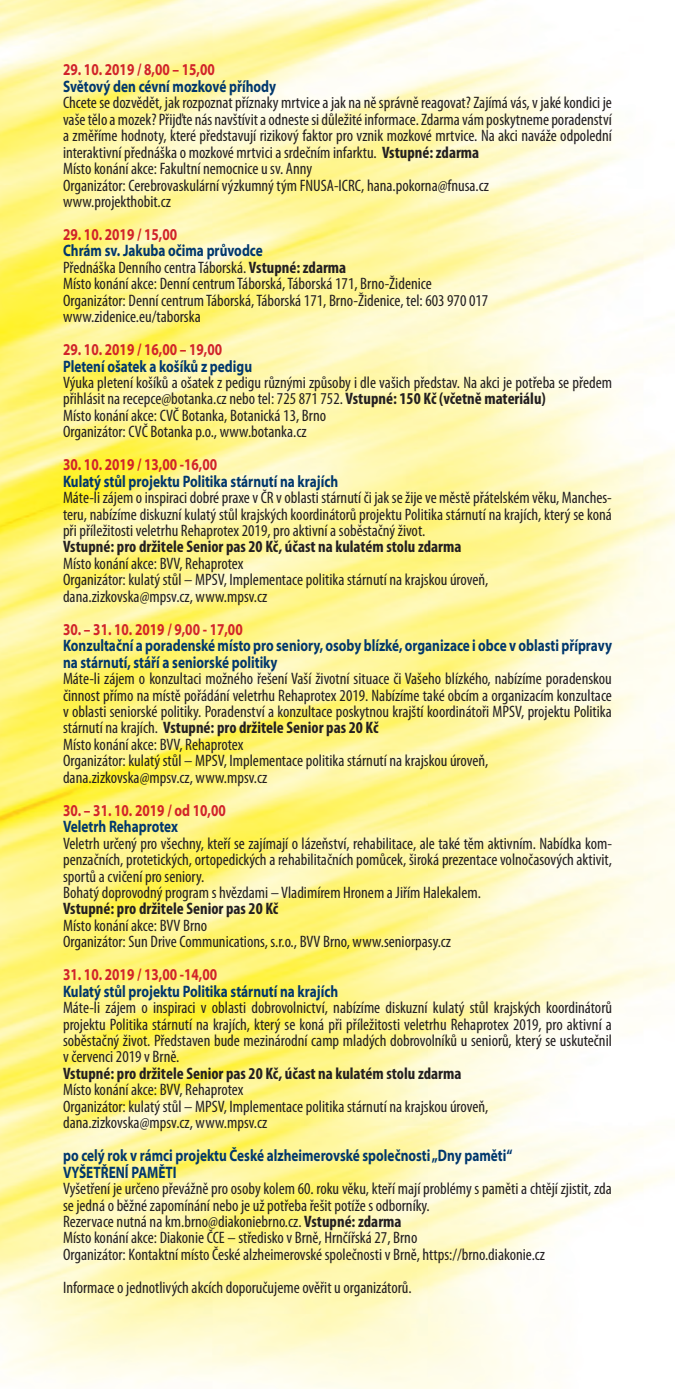
<style>
.page{position:relative;width:675px;height:1389px;background:#fff}
.page>*{position:absolute;margin:0;border:0;box-sizing:border-box;transform-origin:0 0}
.t1{font:condensed 16.62px/16.4px "Myriad Pro";color:#231f20}
.t2{font:700 16.62px/16.4px "Myriad Pro";color:#00376d;scale:.8 1}
.t3{font:700 16.62px "Myriad Pro";color:#d1232a;scale:.8 1}
.t4{font:700 condensed 16.62px "Myriad Pro";color:#231f20}
.s1{font-weight:700}
.s2{font-weight:700;font-stretch:normal;color:#00376d}
</style>
<div class="page">
<img style="left:0;top:0;width:675px;height:1389px">
<p class="t3" style="left:63px;top:59px;width:191px">29. 10. 2019 / 8,00 – 15,00</p>
<p class="t2" style="left:63px;top:78px;width:268px">Světový den cévní mozkové příhody</p>
<p class="t1" style="left:63px;top:94px;width:550px">Chcete se dozvědět, jak rozpoznat příznaky mrtvice a jak na ně správně reagovat? Zajímá vás, v jaké kondici je vaše tělo a mozek? Přijďte nás navštívit a odneste si důležité informace. Zdarma vám poskytneme poradenství a změříme hodnoty, které představují rizikový faktor pro vznik mozkové mrtvice. Na akci naváže odpolední interaktivní přednáška o mozkové mrtvici a srdečním infarktu. <span class="s1">Vstupné: zdarma<br></span>Místo konání akce: Fakultní nemocnice u sv. Anny<br>Organizátor: Cerebrovaskulární výzkumný tým FNUSA-ICRC, hana.pokorna@fnusa.cz<br>www.projekthobit.cz</p>
<p class="t3" style="left:63px;top:224px;width:144px">29. 10. 2019 / 15,00</p>
<p class="t1" style="left:63px;top:242px;width:427px"><span class="s2">Chrám sv. Jakuba očima průvodce<br></span>Přednáška Denního centra Táborská. <span class="s1">Vstupné: zdarma<br></span>Místo konání akce: Denní centrum Táborská, Táborská 171, Brno-Židenice Organizátor: Denní centrum Táborská, Táborská 171, Brno-Židenice, tel: 603 970 017 www.zidenice.eu/taborska</p>
<p class="t3" style="left:63px;top:339px;width:200px">29. 10. 2019 / 16,00 – 19,00</p>
<p class="t2" style="left:63px;top:357px;width:238px">Pletení ošatek a košíků z pedigu</p>
<p class="t1" style="left:63px;top:374px;width:550px">Výuka pletení košíků a ošatek z pedigu různými způsoby i dle vašich představ. Na akci je potřeba se předem přihlásit na recepce@botanka.cz nebo tel: 725 871 752. <span class="s1">Vstupné: 150 Kč (včetně materiálu)<br></span>Místo konání akce: CVČ Botanka, Botanická 13, Brno<br>Organizátor: CVČ Botanka p.o., www.botanka.cz</p>
<p class="t3" style="left:63px;top:454px;width:194px">30. 10. 2019 / 13,00 -16,00</p>
<p class="t2" style="left:63px;top:472px;width:345px">Kulatý stůl projektu Politika stárnutí na krajích</p>
<p class="t1" style="left:63px;top:489px;width:550px;text-align:justify">Máte-li zájem o inspiraci dobré praxe v ČR v oblasti stárnutí či jak se žije ve městě přátelském věku, Manches&shy;teru, nabízíme diskuzní kulatý stůl krajských koordinátorů projektu Politika stárnutí na krajích, který se koná při příležitosti veletrhu Rehaprotex 2019, pro aktivní a soběstačný život.</p>
<p class="t4" style="left:63px;top:537px;width:400px">Vstupné: pro držitele Senior pas 20 Kč, účast na kulatém stolu zdarma</p>
<p class="t1" style="left:63px;top:555px;width:427px">Místo konání akce: BVV, Rehaprotex<br>Organizátor: kulatý stůl – MPSV, Implementace politika stárnutí na krajskou úroveň, dana.zizkovska@mpsv.cz, www.mpsv.cz</p>
<p class="t3" style="left:63px;top:618px;width:226px">30. – 31. 10. 2019 / 9,00 - 17,00</p>
<p class="t2" style="left:63px;top:637px;width:687px">Konzultační a poradenské místo pro seniory, osoby blízké, organizace i obce v oblasti přípravy na stárnutí, stáří a seniorské politiky</p>
<p class="t1" style="left:63px;top:670px;width:550px">Máte-li zájem o konzultaci možného řešení Vaší životní situace či Vašeho blízkého, nabízíme poradenskou činnost přímo na místě pořádání veletrhu Rehaprotex 2019. Nabízíme také obcím a organizacím konzultace v oblasti seniorské politiky. Poradenství a konzultace poskytnou krajští koordinátoři MPSV, projektu Politika stárnutí na krajích. <span class="s1">Vstupné: pro držitele Senior pas 20 Kč<br></span>Místo konání akce: BVV, Rehaprotex<br>Organizátor: kulatý stůl – MPSV, Implementace politika stárnutí na krajskou úroveň, dana.zizkovska@mpsv.cz, www.mpsv.cz</p>
<p class="t3" style="left:63px;top:799px;width:205px">30. – 31. 10. 2019 / od 10,00</p>
<p class="t2" style="left:63px;top:818px;width:145px">Veletrh Rehaprotex</p>
<p class="t1" style="left:63px;top:835px;width:550px">Veletrh určený pro všechny, kteří se zajímají o lázeňství, rehabilitace, ale také těm aktivním. Nabídka kom&shy;penzačních, protetických, ortopedických a rehabilitačních pomůcek, široká prezentace volnočasových aktivit, sportů a cvičení pro seniory.<br>Bohatý doprovodný program s hvězdami – Vladimírem Hronem a Jiřím Halekalem.</p>
<p class="t4" style="left:63px;top:898px;width:217px">Vstupné: pro držitele Senior pas 20 Kč</p>
<p class="t1" style="left:63px;top:917px;width:389px">Místo konání akce: BVV Brno<br>Organizátor: Sun Drive Communications, s.r.o., BVV Brno, www.seniorpasy.cz</p>
<p class="t3" style="left:63px;top:964px;width:194px">31. 10. 2019 / 13,00 -14,00</p>
<p class="t2" style="left:63px;top:982px;width:345px">Kulatý stůl projektu Politika stárnutí na krajích</p>
<p class="t1" style="left:63px;top:999px;width:550px;text-align:justify">Máte-li zájem o inspiraci v oblasti dobrovolnictví, nabízíme diskuzní kulatý stůl krajských koordinátorů projektu Politika stárnutí na krajích, který se koná při příležitosti veletrhu Rehaprotex 2019, pro aktivní a soběstačný život. Představen bude mezinárodní camp mladých dobrovolníků u seniorů, který se uskutečnil v červenci 2019 v Brně.</p>
<p class="t4" style="left:63px;top:1063px;width:400px">Vstupné: pro držitele Senior pas 20 Kč, účast na kulatém stolu zdarma</p>
<p class="t1" style="left:63px;top:1081px;width:427px">Místo konání akce: BVV, Rehaprotex<br>Organizátor: kulatý stůl – MPSV, Implementace politika stárnutí na krajskou úroveň, dana.zizkovska@mpsv.cz, www.mpsv.cz</p>
<p class="t2" style="left:63px;top:1147px;width:563px">po celý rok v rámci projektu České alzheimerovské společnosti „Dny paměti“<br>VYŠETŘENÍ PAMĚTI</p>
<p class="t1" style="left:63px;top:1180px;width:550px">Vyšetření je určeno převážně pro osoby kolem 60. roku věku, kteří mají problémy s paměti a chtějí zjistit, zda se jedná o běžné zapomínání nebo je už potřeba řešit potíže s odborníky.<br>Rezervace nutná na km.brno@diakoniebrno.cz. <span class="s1">Vstupné: zdarma<br></span>Místo konání akce: Diakonie ČCE – středisko v Brně, Hrnčířská 27, Brno<br>Organizátor: Kontaktní místo České alzheimerovské společnosti v Brně, https://brno.diakonie.cz</p>
<p class="t1" style="left:63px;top:1279px;width:350px">Informace o jednotlivých akcích doporučujeme ověřit u organizátorů.</p>
</div>
